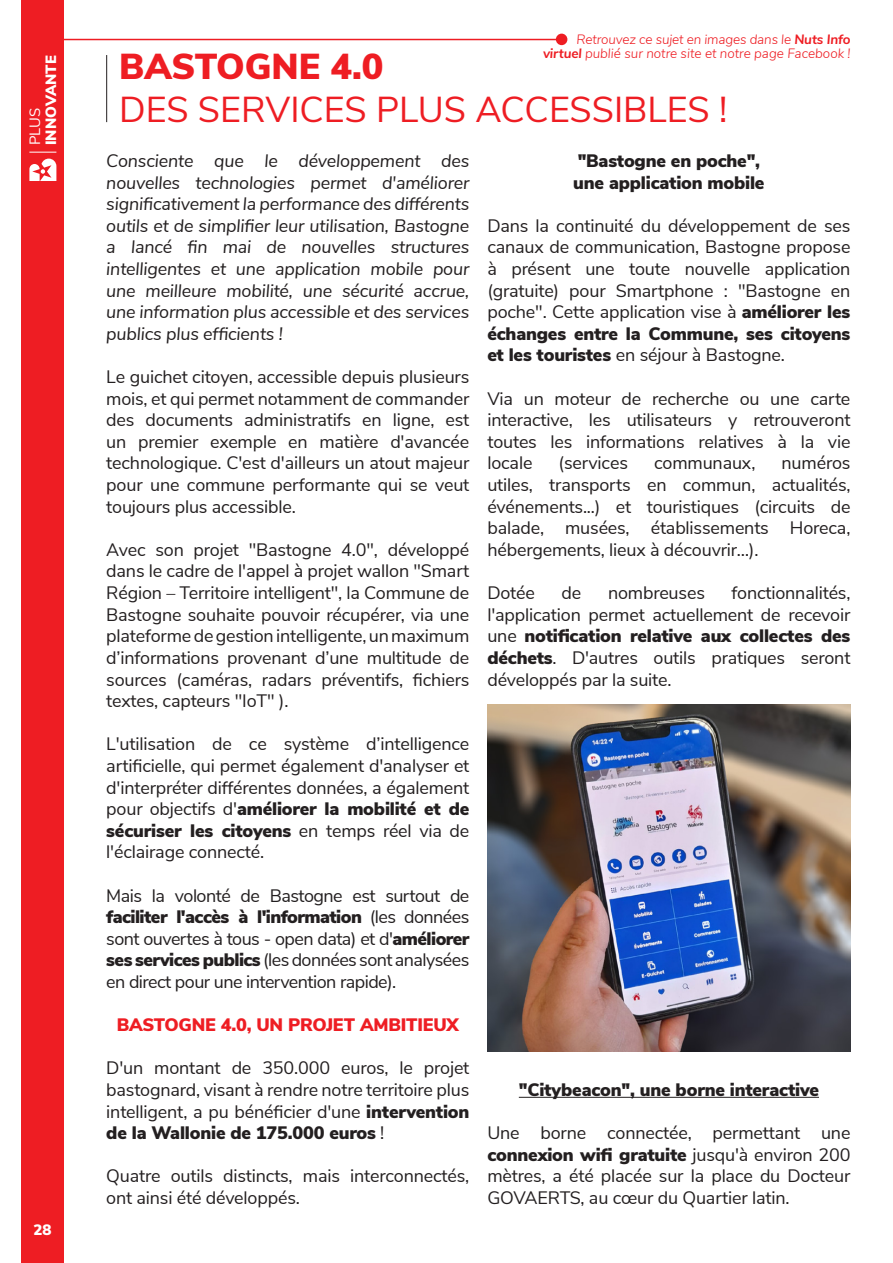
<style>
.page{position:relative;width:893px;height:1263px;background:#fff}
.page>*{position:absolute;margin:0;border:0;box-sizing:border-box;transform-origin:0 0}
.t1{font:36px "Nunito Sans";color:#ee1d23}
.t2{font:900 36px "Nunito Sans";color:#ee1d23}
.t3{font:18px/21.6px "Nunito Sans";letter-spacing:-.01em;color:#231f20;text-align:justify}
.t4{font:italic 18px/21.6px "Nunito Sans";letter-spacing:-.01em;color:#231f20;text-align:justify}
.t5{font:900 18px "Nunito Sans";letter-spacing:-.01em;color:#231f20}
.t6{font:900 18px "Nunito Sans";letter-spacing:-.01em;color:#ee1d23}
.t7{font:900 15px "Nunito Sans";color:#fff}
.t8{font:900 14.85px/15.9px "Nunito Sans";color:#fff}
.t9{font:italic 300 13.5px/13.5px "Nunito Sans";letter-spacing:-.005em;color:#ee1d23;text-align:right}
.s1{font-weight:700}
.s2{font-weight:400}
.s3{font-weight:900}
</style>
<div class="page">
<div style="left:21px;top:0;width:43px;height:1263px;background:#ee1d23"></div>
<svg style="left:29px;top:152px;width:27px;height:1px"></svg>
<svg style="left:29px;top:159px;width:27px;height:22px"></svg>
<hr style="left:106px;top:55px;width:1px;height:67px;background:#231f20">
<hr style="left:519px;top:1097px;width:300px;height:1px;background:#231f20">
<img style="left:487px;top:705px;width:364px;height:347px">
<div style="left:556px;top:34px;width:11px;height:11px;background:#ee1d23;border-radius:50%"></div>
<hr style="left:49px;top:39px;width:510px;height:1px;background:#ee1d23">
<p class="t9" style="left:543px;top:32px;width:309px">Retrouvez ce sujet en images dans le <span class="s1">Nuts Info virtuel</span> publié sur notre site et notre page Facebook !</p>
<p class="t8" style="left:26px;top:145px;width:91px;rotate:-90deg"><span class="s2">PLUS<br></span>INNOVANTE</p>
<p class="t2" style="left:119px;top:40px;width:266px">BASTOGNE 4.0</p>
<p class="t1" style="left:119px;top:83px;width:609px">DES SERVICES PLUS ACCESSIBLES !</p>
<p class="t4" style="left:106px;top:149px;width:365px">Consciente que le développement des nouvelles technologies permet d'améliorer significativement la performance des différents outils et de simplifier leur utilisation, Bastogne a lancé fin mai de nouvelles structures intelligentes et une application mobile pour une meilleure mobilité, une sécurité accrue, une information plus accessible et des services publics plus efficients !</p>
<p class="t3" style="left:106px;top:365px;width:365px">Le guichet citoyen, accessible depuis plusieurs mois, et qui permet notamment de commander des documents administratifs en ligne, est un premier exemple en matière d'avancée technologique. C'est d'ailleurs un atout majeur pour une commune performante qui se veut toujours plus accessible.</p>
<p class="t3" style="left:106px;top:538px;width:365px">Avec son projet "Bastogne 4.0", développé dans le cadre de l'appel à projet wallon "Smart Région – Territoire intelligent", la Commune de Bastogne souhaite pouvoir récupérer, via une plateforme de gestion intelligente, un maximum d’informations provenant d’une multitude de sources (caméras, radars préventifs, fichiers textes, capteurs "IoT" ).</p>
<p class="t3" style="left:106px;top:732px;width:365px">L'utilisation de ce système d’intelligence artificielle, qui permet également d'analyser et d'interpréter différentes données, a également pour objectifs d'<span class="s3">améliorer la mobilité et de sécuriser les citoyens</span> en temps réel via de l'éclairage connecté.</p>
<p class="t3" style="left:106px;top:883px;width:365px">Mais la volonté de Bastogne est surtout de <span class="s3">faciliter l'accès à l'information</span> (les données sont ouvertes à tous - open data) et d'<span class="s3">améliorer ses services publics</span> (les données sont analysées en direct pour une intervention rapide).</p>
<p class="t6" style="left:117px;top:1012px;width:344px">BASTOGNE 4.0, UN PROJET AMBITIEUX</p>
<p class="t3" style="left:106px;top:1056px;width:365px">D'un montant de 350.000 euros, le projet bastognard, visant à rendre notre territoire plus intelligent, a pu bénéficier d'une <span class="s3">intervention de la Wallonie de 175.000 euros</span> !</p>
<p class="t3" style="left:106px;top:1164px;width:365px">Quatre outils distincts, mais interconnectés, ont ainsi été développés.</p>
<p class="t5" style="left:578px;top:148px;width:184px">"Bastogne en poche",</p>
<p class="t5" style="left:573px;top:169px;width:193px">une application mobile</p>
<p class="t3" style="left:487px;top:214px;width:365px">Dans la continuité du développement de ses canaux de communication, Bastogne propose à présent une toute nouvelle application (gratuite) pour Smartphone : "Bastogne en poche". Cette application vise à <span class="s3">améliorer les échanges entre la Commune, ses citoyens et les touristes</span> en séjour à Bastogne.</p>
<p class="t3" style="left:487px;top:386px;width:365px">Via un moteur de recherche ou une carte interactive, les utilisateurs y retrouveront toutes les informations relatives à la vie locale</p>
<p class="t3" style="left:487px;top:451px;width:365px;text-indent:294px">numéros utiles, transports en commun, actualités, événements...) et touristiques (circuits de balade, musées, établissements Horeca, hébergements, lieux à découvrir…).</p>
<p class="t3" style="left:487px;top:581px;width:49px">Dotée</p>
<p class="t3" style="left:562px;top:581px;width:21px">de</p>
<p class="t3" style="left:608px;top:581px;width:98px">nombreuses</p>
<p class="t3" style="left:559px;top:451px;width:71px">(services</p>
<p class="t3" style="left:654px;top:451px;width:103px">communaux,</p>
<p class="t3" style="left:487px;top:581px;width:365px;text-indent:244px">fonctionnalités, l'application permet actuellement de recevoir une <span class="s3">notification relative aux collectes des déchets</span>. D'autres outils pratiques seront développés par la suite.</p>
<p class="t5" style="left:519px;top:1076px;width:302px">"Citybeacon", une borne interactive</p>
<p class="t3" style="left:487px;top:1121px;width:365px">Une borne connectée, permettant une <span class="s3">connexion wifi gratuite</span> jusqu'à environ 200 mètres, a été placée sur la place du Docteur GOVAERTS, au cœur du Quartier latin.</p>
<p class="t7" style="left:34px;top:1219px;width:20px">28</p>
</div>
